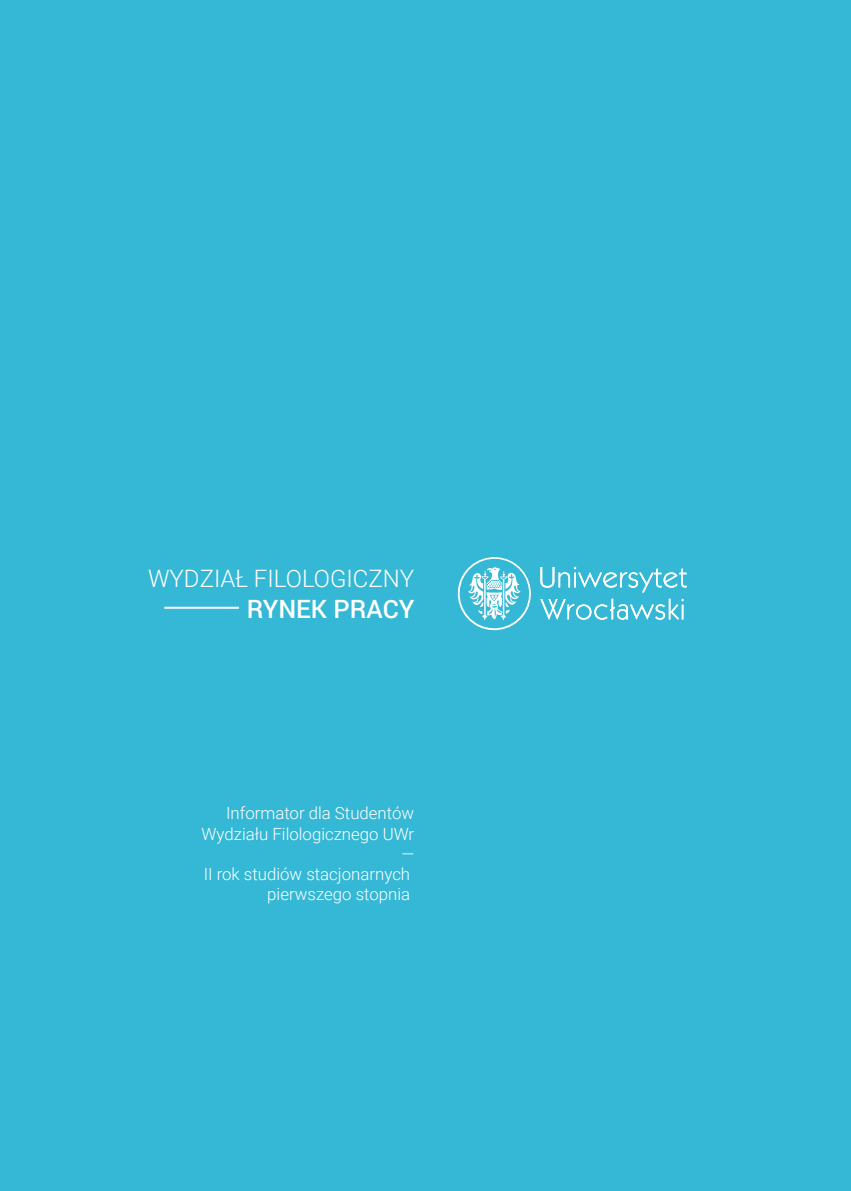
<style>
.page{position:relative;width:851px;height:1191px;background:#fff}
.page>*{position:absolute;margin:0;border:0;box-sizing:border-box;transform-origin:0 0}
.t1{font:500 25.2px "Roboto";color:#fff}
.t2{font:300 24px "Roboto";color:#fff}
.t3{font:300 16.8px/20.2px "Roboto";color:#fff;text-align:right}
</style>
<div class="page">
<div style="left:0;top:0;width:850px;height:1191px;background:#35b8d5"></div>
<hr style="left:164px;top:607px;width:75px;height:2px;background:#fff">
<svg style="left:457px;top:557px;width:229px;height:74px"></svg>
<h2 class="t2" style="left:148px;top:562px;width:268px">WYDZIAŁ FILOLOGICZNY</h2>
<h1 class="t1" style="left:246px;top:591px;width:169px">RYNEK PRACY</h1>
<p class="t3" style="left:201px;top:802px;width:214px">Informator dla Studentów<br>Wydziału Filologicznego UWr —<br>II rok studiów stacjonarnych pierwszego stopnia</p>
</div>
